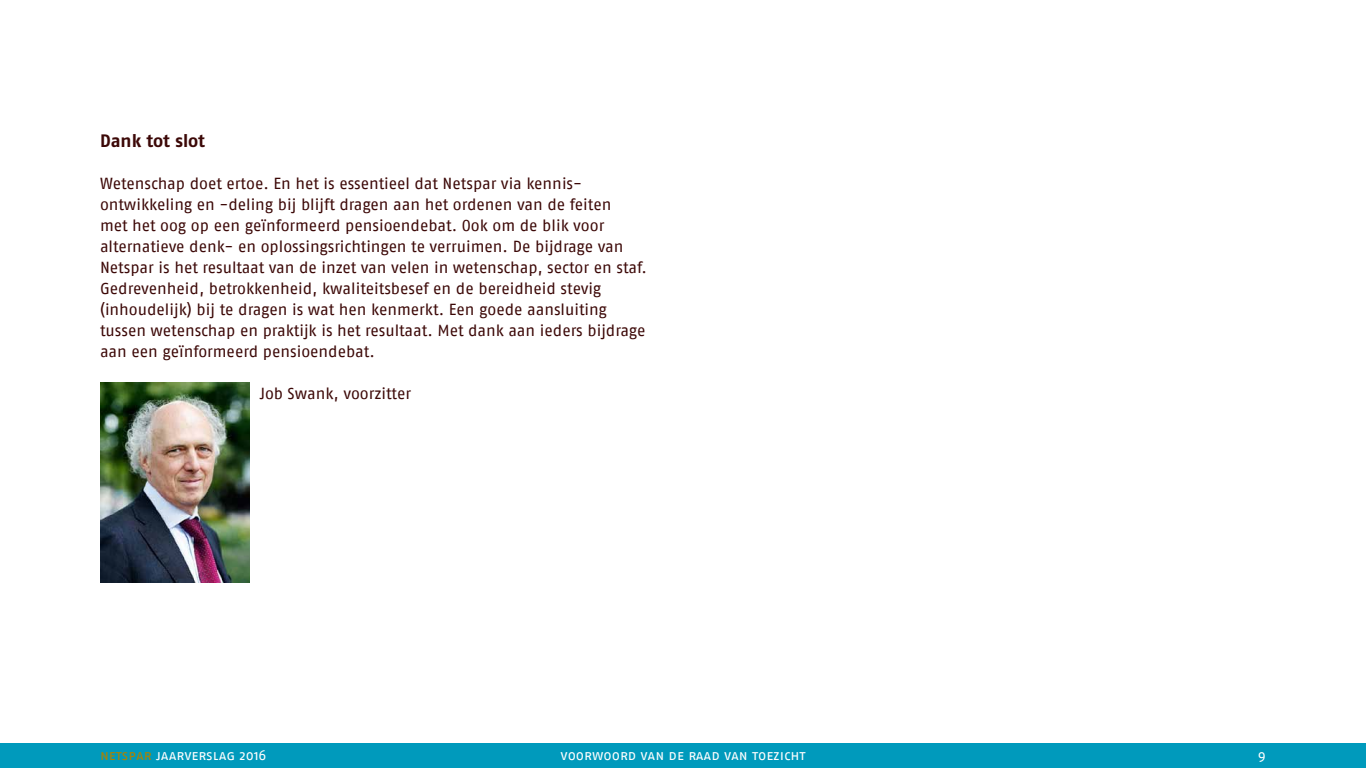
<style>
.page{position:relative;width:1366px;height:768px;background:#fff}
.page>*{position:absolute;margin:0;border:0;box-sizing:border-box;transform-origin:0 0}
.t1{font:700 18px "Fago OT";letter-spacing:-.005em;color:#3c0807}
.t2{font:16px/21px "Fago No";letter-spacing:-.005em;color:#3c0807}
.t3{font:14px "Fago No Regular Caps";letter-spacing:-.005em;color:#fff}
.s1{color:#ad8200}
</style>
<div class="page">
<div style="left:0;top:743px;width:1366px;height:25px;background:#009abc"></div>
<img style="left:100px;top:383px;width:150px;height:199px">
<p class="t1" style="left:100px;top:130px;width:107px">Dank tot slot</p>
<p class="t2" style="left:100px;top:173px;width:548px">Wetenschap doet ertoe. En het is essentieel dat Netspar via kennis&shy;ontwikkeling en -deling bij blijft dragen aan het ordenen van de feiten<br>met het oog op een geïnformeerd pensioendebat. Ook om de blik voor alternatieve denk- en oplossingsrichtingen te verruimen. De bijdrage van Netspar is het resultaat van de inzet van velen in wetenschap, sector en staf.<br>Gedrevenheid, betrokkenheid, kwaliteitsbesef en de bereidheid stevig (inhoudelijk) bij te dragen is wat hen kenmerkt. Een goede aansluiting tussen wetenschap en praktijk is het resultaat. Met dank aan ieders bijdrage aan een geïnformeerd pensioendebat.</p>
<p class="t2" style="left:260px;top:383px;width:153px">Job Swank, voorzitter</p>
<p class="t3" style="left:100px;top:748px;width:168px"><span class="s1">netspar</span> jaarverslag 2016</p>
<p class="t3" style="left:1258px;top:748px;width:10px">9</p>
<p class="t3" style="left:561px;top:748px;width:247px">voorwoord van de raad van toezicht</p>
</div>
